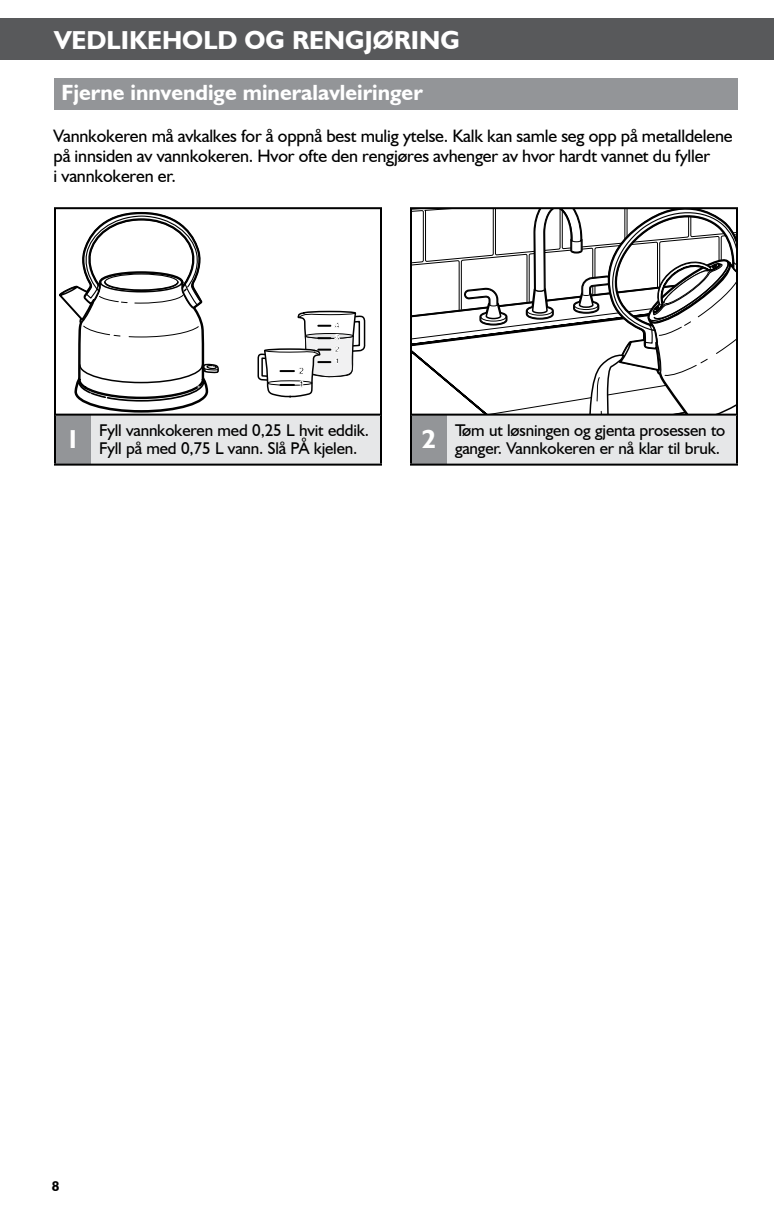
<style>
.page{position:relative;width:774px;height:1224px;background:#fff}
.page>*{position:absolute;margin:0;border:0;box-sizing:border-box;transform-origin:0 0}
.t1{font:700 26px "Humanist 521 BT";color:#fff}
.t2{font:700 22px "Humanist 521 BT";color:#fff}
.t3{font:18px/20px "Humanist 521 BT";letter-spacing:-.01em;color:#000}
.t4{font:17px/18px "Humanist 521 BT";letter-spacing:-.01em;color:#000}
.t5{font:700 14px "Humanist 521 BT";color:#000}
</style>
<div class="page">
<div style="left:0;top:18px;width:774px;height:42px;background:#58595b"></div>
<div style="left:54px;top:78px;width:684px;height:32px;background:#939598"></div>
<svg style="left:58px;top:211px;width:162px;height:203px"></svg>
<svg style="left:257px;top:310px;width:109px;height:88px"></svg>
<div style="left:54px;top:207px;width:328px;height:210px;border:2px solid #000"></div>
<div style="left:55px;top:415px;width:36px;height:50px;background:#939598"></div>
<div style="left:91px;top:415px;width:290px;height:50px;background:#e6e7e8"></div>
<hr style="left:54px;top:414px;width:37px;height:2px;background:#000">
<hr style="left:54px;top:416px;width:2px;height:48px;background:#000">
<hr style="left:91px;top:414px;width:291px;height:2px;background:#000">
<hr style="left:380px;top:416px;width:2px;height:48px;background:#000">
<hr style="left:54px;top:464px;width:37px;height:2px;background:#000">
<hr style="left:91px;top:464px;width:291px;height:2px;background:#000">
<svg style="left:413px;top:210px;width:322px;height:204px"></svg>
<div style="left:410px;top:207px;width:328px;height:210px;border:2px solid #000"></div>
<div style="left:411px;top:415px;width:36px;height:50px;background:#939598"></div>
<div style="left:447px;top:415px;width:290px;height:50px;background:#e6e7e8"></div>
<hr style="left:410px;top:414px;width:37px;height:2px;background:#000">
<hr style="left:410px;top:416px;width:2px;height:48px;background:#000">
<hr style="left:447px;top:414px;width:291px;height:2px;background:#000">
<hr style="left:736px;top:416px;width:2px;height:48px;background:#000">
<hr style="left:410px;top:464px;width:37px;height:2px;background:#000">
<hr style="left:447px;top:464px;width:291px;height:2px;background:#000">
<h1 class="t1" style="left:54px;top:24px;width:402px">Vedlikehold og rengjøring</h1>
<p class="t2" style="left:62px;top:79px;width:363px">Fjerne innvendige mineralavleiringer</p>
<p class="t3" style="left:54px;top:125px;width:681px">Vannkokeren må avkalkes for å oppnå best mulig ytelse. Kalk kan samle seg opp på metalldelene på innsiden av vannkokeren. Hvor ofte den rengjøres avhenger av hvor hardt vannet du fyller<br>i vannkokeren er.</p>
<h1 class="t1" style="left:66px;top:423px;width:16px">1</h1>
<p class="t4" style="left:99px;top:420px;width:272px">Fyll vannkokeren med 0,25 L hvit eddik.<br>Fyll på med 0,75 L vann. Slå PÅ kjelen.</p>
<h1 class="t1" style="left:422px;top:423px;width:16px">2</h1>
<p class="t4" style="left:455px;top:420px;width:272px">Tøm ut løsningen og gjenta prosessen to ganger. Vannkokeren er nå klar til bruk.</p>
<p class="t5" style="left:52px;top:1178px;width:9px">8</p>
</div>
